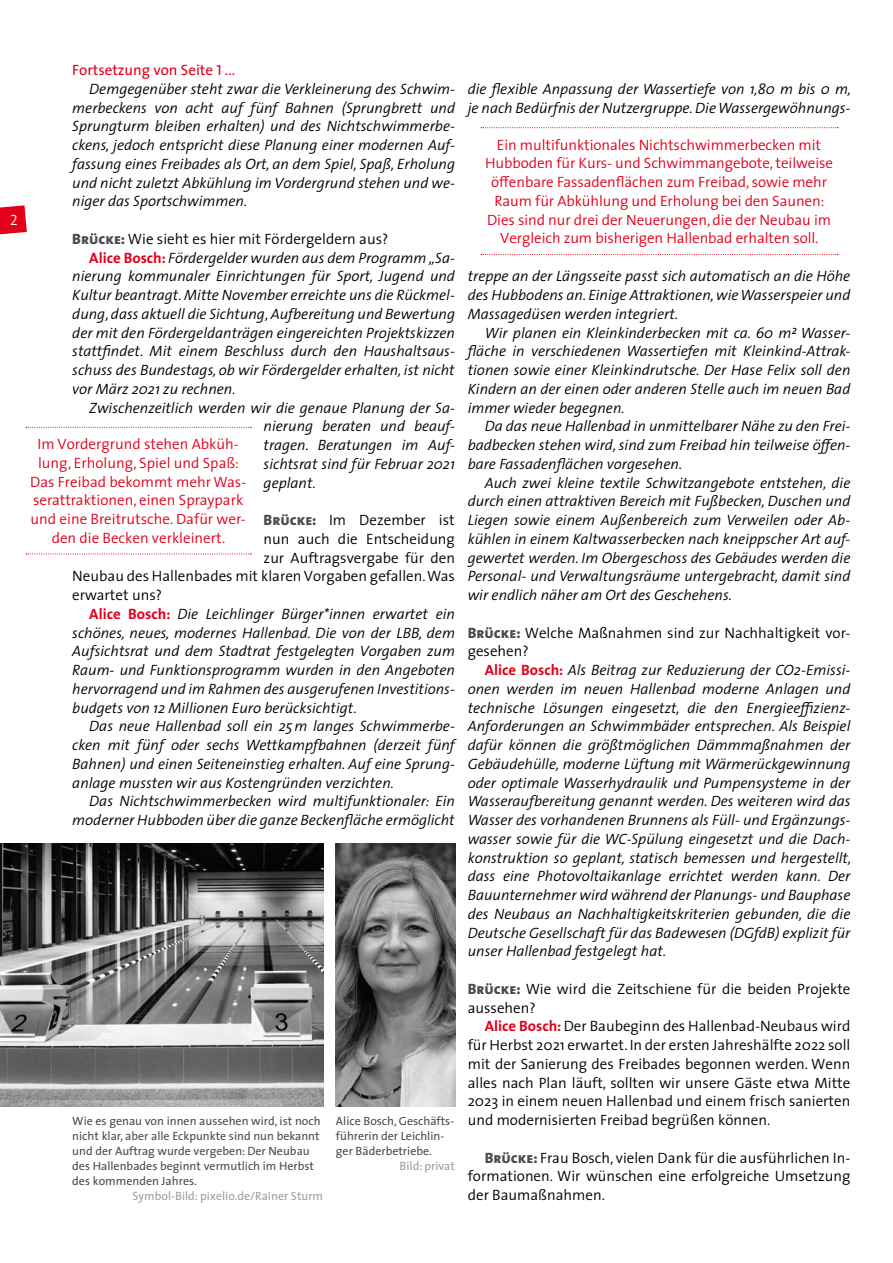
<style>
.page{position:relative;width:893px;height:1263px;background:#fff}
.page>*{position:absolute;margin:0;border:0;box-sizing:border-box;transform-origin:0 0}
.t1{font:italic 300 15px/18.8px "The Sans";color:#000;text-align:justify}
.t2{font:300 15px/18.8px "The Sans";color:#000}
.t3{font:300 15px/18.8px "The Sans";letter-spacing:-.005em;color:#e2001a;text-align:center}
.t4{font:15px "The Sans";color:#e2001a}
.t5{font:15px "The Sans Semi Light Caps";color:#fff}
.t6{font:12px/15px "The Sans";color:#4b4b4d}
.t7{font:12px "The Sans";color:#9c9e9f}
.s1{font-family:"The Sans Regular Caps"}
.s2{font-family:"The Sans Extra Bold Caps";font-weight:400;color:#4b4b4d}
.s3{font-weight:700;font-style:normal;color:#e2001a}
.s4{font-weight:700;color:#e2001a}
</style>
<div class="page">
<svg style="left:0;top:205px;width:27px;height:29px"></svg>
<img style="left:0;top:844px;width:323px;height:262px">
<svg style="left:481px;top:127px;width:357px;height:1px"></svg>
<svg style="left:481px;top:254px;width:357px;height:1px"></svg>
<svg style="left:26px;top:427px;width:225px;height:1px"></svg>
<svg style="left:26px;top:553px;width:225px;height:1px"></svg>
<img style="left:336px;top:844px;width:119px;height:262px">
<p class="t5" style="left:10px;top:212px;width:9px">2</p>
<p class="t4" style="left:72px;top:57px;width:164px">Fortsetzung von Seite <span class="s1">1</span> ...</p>
<p class="t1" style="left:72px;top:79px;width:384px;text-indent:17px">Demgegenüber steht zwar die Verkleinerung des Schwim&shy;merbeckens von acht auf fünf Bahnen (Sprungbrett und Sprungturm bleiben erhalten) und des Nichtschwimmerbe&shy;ckens, jedoch entspricht diese Planung einer modernen Auf&shy;fassung eines Freibades als Ort, an dem Spiel, Spaß, Erholung und nicht zuletzt Abkühlung im Vordergrund stehen und we&shy;niger das Sportschwimmen.</p>
<p class="t2" style="left:72px;top:229px;width:318px"><span class="s2">Brücke:</span> Wie sieht es hier mit Fördergeldern aus?</p>
<p class="t1" style="left:89px;top:248px;width:367px"><span class="s3">Alice Bosch:</span> Fördergelder wurden aus dem Programm „Sa-</p>
<p class="t1" style="left:72px;top:266px;width:384px">nierung kommunaler Einrichtungen für Sport, Jugend und</p>
<p class="t1" style="left:72px;top:285px;width:384px">Kultur beantragt. Mitte November erreichte uns die Rückmel-</p>
<p class="t1" style="left:72px;top:304px;width:384px">dung, dass aktuell die Sichtung, Aufbereitung und Bewertung</p>
<p class="t1" style="left:72px;top:323px;width:384px">der mit den Fördergeldanträgen eingereichten Projektskizzen</p>
<p class="t1" style="left:72px;top:341px;width:384px">stattfindet. Mit einem Beschluss durch den Haushaltsaus-</p>
<p class="t1" style="left:72px;top:360px;width:384px">schuss des Bundestags, ob wir Fördergelder erhalten, ist nicht</p>
<p class="t1" style="left:72px;top:379px;width:165px">vor März 2021 zu rechnen.</p>
<p class="t1" style="left:89px;top:398px;width:367px">Zwischenzeitlich werden wir die genaue Planung der Sa-</p>
<p class="t1" style="left:264px;top:416px;width:193px">nierung beraten und beauf-</p>
<p class="t1" style="left:264px;top:435px;width:193px">tragen. Beratungen im Auf-</p>
<p class="t1" style="left:264px;top:454px;width:193px">sichtsrat sind für Februar 2021</p>
<p class="t1" style="left:264px;top:473px;width:54px">geplant.</p>
<p class="t2" style="left:264px;top:510px;width:193px"><span class="s2">Brücke:</span> Im Dezember ist</p>
<p class="t2" style="left:264px;top:529px;width:193px">nun auch die Entscheidung</p>
<p class="t2" style="left:264px;top:548px;width:193px">zur Auftragsvergabe für den</p>
<p class="t2" style="left:72px;top:566px;width:384px">Neubau des Hallenbades mit klaren Vorgaben gefallen. Was</p>
<p class="t2" style="left:72px;top:585px;width:91px">erwartet uns?</p>
<p class="t1" style="left:89px;top:604px;width:367px"><span class="s3">Alice Bosch:</span> Die Leichlinger Bürger*innen erwartet ein</p>
<p class="t1" style="left:72px;top:623px;width:384px">schönes, neues, modernes Hallenbad. Die von der LBB, dem</p>
<p class="t1" style="left:72px;top:641px;width:384px">Aufsichtsrat und dem Stadtrat festgelegten Vorgaben zum</p>
<p class="t1" style="left:72px;top:660px;width:384px">Raum- und Funktionsprogramm wurden in den Angeboten</p>
<p class="t1" style="left:72px;top:679px;width:384px">hervorragend und im Rahmen des ausgerufenen Investitions-</p>
<p class="t1" style="left:72px;top:698px;width:286px">budgets von 12 Millionen Euro berücksichtigt.</p>
<p class="t1" style="left:89px;top:716px;width:367px">Das neue Hallenbad soll ein 25m langes Schwimmerbe-</p>
<p class="t1" style="left:72px;top:735px;width:384px">cken mit fünf oder sechs Wettkampfbahnen (derzeit fünf</p>
<p class="t1" style="left:72px;top:754px;width:384px">Bahnen) und einen Seiteneinstieg erhalten. Auf eine Sprung-</p>
<p class="t1" style="left:72px;top:773px;width:323px">anlage mussten wir aus Kostengründen verzichten.</p>
<p class="t1" style="left:89px;top:791px;width:367px">Das Nichtschwimmerbecken wird multifunktionaler: Ein</p>
<p class="t1" style="left:72px;top:810px;width:384px">moderner Hubboden über die ganze Beckenfläche ermöglicht</p>
<p class="t3" style="left:30px;top:434px;width:218px">Im Vordergrund stehen Abküh&shy;lung, Erholung, Spiel und Spaß:<br>Das Freibad bekommt mehr Was&shy;serattraktionen, einen Spraypark und eine Breitrutsche. Dafür wer&shy;den die Becken verkleinert.</p>
<p class="t6" style="left:72px;top:1113px;width:250px">Wie es genau von innen aussehen wird, ist noch nicht klar, aber alle Eckpunkte sind nun bekannt und der Auftrag wurde vergeben: Der Neubau des Hallenbades beginnt vermutlich im Herbst des kommenden Jahres.</p>
<p class="t7" style="left:132px;top:1186px;width:192px">Symbol-Bild: pixelio.de/Rainer Sturm</p>
<p class="t6" style="left:336px;top:1113px;width:120px">Alice Bosch, Geschäfts&shy;führerin der Leichlin&shy;ger Bäderbetriebe.</p>
<p class="t7" style="left:400px;top:1156px;width:57px">Bild: privat</p>
<p class="t1" style="left:468px;top:79px;width:385px">die flexible Anpassung der Wassertiefe von 1,80 m bis 0 m, je nach Bedürfnis der Nutzergruppe. Die Wassergewöhnungs-</p>
<p class="t3" style="left:485px;top:135px;width:349px">Ein multifunktionales Nichtschwimmerbecken mit Hubboden für Kurs- und Schwimmangebote, teilweise öffenbare Fassadenflächen zum Freibad, sowie mehr Raum für Abkühlung und Erholung bei den Saunen:<br>Dies sind nur drei der Neuerungen, die der Neubau im Vergleich zum bisherigen Hallenbad erhalten soll.</p>
<p class="t1" style="left:468px;top:266px;width:384px">treppe an der Längsseite passt sich automatisch an die Höhe des Hubbodens an. Einige Attraktionen, wie Wasserspeier und Massagedüsen werden integriert.</p>
<p class="t1" style="left:468px;top:323px;width:384px;text-indent:17px">Wir planen ein Kleinkinderbecken mit ca. 60 m² Wasser&shy;fläche in verschiedenen Wassertiefen mit Kleinkind-Attrak&shy;tionen sowie einer Kleinkindrutsche. Der Hase Felix soll den Kindern an der einen oder anderen Stelle auch im neuen Bad immer wieder begegnen.</p>
<p class="t1" style="left:468px;top:416px;width:384px;text-indent:17px">Da das neue Hallenbad in unmittelbarer Nähe zu den Frei&shy;badbecken stehen wird, sind zum Freibad hin teilweise öffen&shy;bare Fassadenflächen vorgesehen.</p>
<p class="t1" style="left:468px;top:473px;width:384px;text-indent:17px">Auch zwei kleine textile Schwitzangebote entstehen, die durch einen attraktiven Bereich mit Fußbecken, Duschen und Liegen sowie einem Außenbereich zum Verweilen oder Ab&shy;kühlen in einem Kaltwasserbecken nach kneippscher Art auf&shy;gewertet werden. Im Obergeschoss des Gebäudes werden die Personal- und Verwaltungsräume untergebracht, damit sind wir endlich näher am Ort des Geschehens.</p>
<p class="t2" style="left:468px;top:623px;width:384px"><span class="s2">Brücke:</span> Welche Maßnahmen sind zur Nachhaltigkeit vor&shy;gesehen?</p>
<p class="t1" style="left:468px;top:660px;width:385px;text-indent:17px"><span class="s3">Alice Bosch:</span> Als Beitrag zur Reduzierung der CO2-Emissi&shy;onen werden im neuen Hallenbad moderne Anlagen und technische Lösungen eingesetzt, die den Energieeffizienz-Anforderungen an Schwimmbäder entsprechen. Als Beispiel dafür können die größtmöglichen Dämmmaßnahmen der Gebäudehülle, moderne Lüftung mit Wärmerückgewinnung oder optimale Wasserhydraulik und Pumpensysteme in der Wasseraufbereitung genannt werden. Des weiteren wird das Wasser des vorhandenen Brunnens als Füll- und Ergänzungs&shy;wasser sowie für die WC-Spülung eingesetzt und die Dach&shy;konstruktion so geplant, statisch bemessen und hergestellt, dass eine Photovoltaikanlage errichtet werden kann. Der Bauunternehmer wird während der Planungs- und Bauphase des Neubaus an Nachhaltigkeitskriterien gebunden, die die Deutsche Gesellschaft für das Badewesen (DGfdB) explizit für unser Hallenbad festgelegt hat.</p>
<p class="t2" style="left:468px;top:979px;width:384px"><span class="s2">Brücke:</span> Wie wird die Zeitschiene für die beiden Projekte aussehen?</p>
<p class="t2" style="left:468px;top:1016px;width:384px;text-align:justify;text-indent:17px"><span class="s4">Alice Bosch:</span> Der Baubeginn des Hallenbad-Neubaus wird für Herbst 2021 erwartet. In der ersten Jahreshälfte 2022 soll mit der Sanierung des Freibades begonnen werden. Wenn alles nach Plan läuft, sollten wir unsere Gäste etwa Mitte 2023 in einem neuen Hallenbad und einem frisch sanierten und modernisierten Freibad begrüßen können.</p>
<p class="t2" style="left:468px;top:1148px;width:384px;text-align:justify;text-indent:17px"><span class="s2">Brücke:</span> Frau Bosch, vielen Dank für die ausführlichen In&shy;formationen. Wir wünschen eine erfolgreiche Umsetzung der Baumaßnahmen.</p>
</div>
